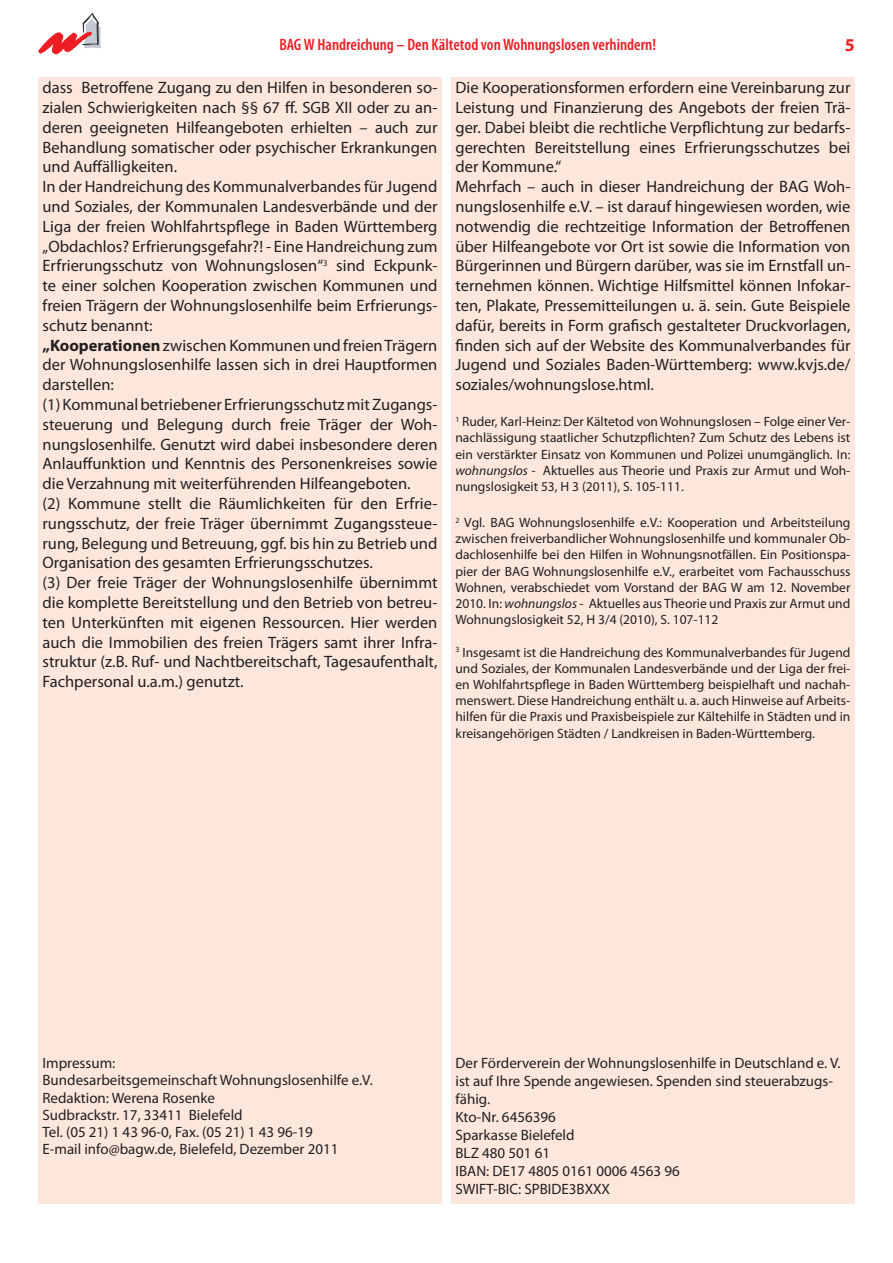
<style>
.page{position:relative;width:893px;height:1263px;background:#fff}
.page>*{position:absolute;margin:0;border:0;box-sizing:border-box;transform-origin:0 0}
.t1{font:700 18px "Myriad Pro";color:#ee1d23}
.t2{font:16.5px/19.8px "Myriad Pro";color:#231f20}
.t3{font:600 condensed 16.5px "Myriad Pro";color:#ee1d23}
.t4{font:15px/18px "Myriad Pro";color:#231f20}
.t5{font:13.5px/16.2px "Myriad Pro";color:#231f20;text-align:justify}
.s1{font-weight:700}
.s2{font-style:italic}
</style>
<div class="page">
<div style="left:38px;top:77px;width:404px;height:1126px;background:#fde7dc"></div>
<div style="left:451px;top:77px;width:404px;height:1126px;background:#fde7dc"></div>
<svg style="left:38px;top:13px;width:63px;height:41px"></svg>
<p class="t3" style="left:279px;top:35px;width:378px">BAG W Handreichung – Den Kältetod von Wohnungslosen verhindern!</p>
<p class="t1" style="left:845px;top:35px;width:11px">5</p>
<p class="t2" style="left:43px;top:78px;width:396px">dass Betroffene Zugang zu den Hilfen in besonderen so&shy;zialen Schwierigkeiten nach §§ 67 ff. SGB XII oder zu an&shy;deren geeigneten Hilfeangeboten erhielten – auch zur Behandlung somatischer oder psychischer Erkrankungen und Auffälligkeiten.<br>In der Handreichung des Kommunalverbandes für Jugend und Soziales, der Kommunalen Landesverbände und der Liga der freien Wohlfahrtspflege in Baden Württemberg „Obdachlos? Erfrierungsgefahr?! - Eine Handreichung zum Erfrierungsschutz von Wohnungslosen“<sup>3</sup> sind Eckpunk&shy;te einer solchen Kooperation zwischen Kommunen und freien Trägern der Wohnungslosenhilfe beim Erfrierungs&shy;schutz benannt:<br><span class="s1">„Kooperationen</span> zwischen Kommunen und freien Trägern der Wohnungslosenhilfe lassen sich in drei Hauptformen darstellen:<br>(1) Kommunal betriebener Erfrierungsschutz mit Zugangs&shy;steuerung und Belegung durch freie Träger der Woh&shy;nungslosenhilfe. Genutzt wird dabei insbesondere deren Anlauffunktion und Kenntnis des Personenkreises sowie die Verzahnung mit weiterführenden Hilfeangeboten.<br>(2) Kommune stellt die Räumlichkeiten für den Erfrie&shy;rungsschutz, der freie Träger übernimmt Zugangssteue&shy;rung, Belegung und Betreuung, ggf. bis hin zu Betrieb und Organisation des gesamten Erfrierungsschutzes.<br>(3) Der freie Träger der Wohnungslosenhilfe übernimmt die komplette Bereitstellung und den Betrieb von betreu&shy;ten Unterkünften mit eigenen Ressourcen. Hier werden auch die Immobilien des freien Trägers samt ihrer Infra&shy;struktur (z.B. Ruf- und Nachtbereitschaft, Tagesaufenthalt, Fachpersonal u.a.m.) genutzt.</p>
<p class="t2" style="left:455px;top:78px;width:396px">Die Kooperationsformen erfordern eine Vereinbarung zur Leistung und Finanzierung des Angebots der freien Trä&shy;ger. Dabei bleibt die rechtliche Verpflichtung zur bedarfs&shy;gerechten Bereitstellung eines Erfrierungsschutzes bei der Kommune.“<br>Mehrfach – auch in dieser Handreichung der BAG Woh&shy;nungslosenhilfe e.V. – ist darauf hingewiesen worden, wie notwendig die rechtzeitige Information der Betroffenen über Hilfeangebote vor Ort ist sowie die Information von Bürgerinnen und Bürgern darüber, was sie im Ernstfall un&shy;ternehmen können. Wichtige Hilfsmittel können Infokar&shy;ten, Plakate, Pressemitteilungen u. ä. sein. Gute Beispiele dafür, bereits in Form grafisch gestalteter Druckvorlagen, finden sich auf der Website des Kommunalverbandes für Jugend und Soziales Baden-Württemberg: www.kvjs.de/ soziales/wohnungslose.html.</p>
<p class="t5" style="left:455px;top:414px;width:396px"><sup>1</sup> Ruder, Karl-Heinz: Der Kältetod von Wohnungslosen – Folge einer Ver&shy;nachlässigung staatlicher Schutzpflichten? Zum Schutz des Lebens ist ein verstärkter Einsatz von Kommunen und Polizei unumgänglich. In: <span class="s2">wohnungslos -</span> Aktuelles aus Theorie und Praxis zur Armut und Woh&shy;nungslosigkeit 53, H 3 (2011), S. 105-111.</p>
<p class="t5" style="left:455px;top:515px;width:396px"><sup>2</sup> Vgl. BAG Wohnungslosenhilfe e.V.: Kooperation und Arbeitsteilung zwischen freiverbandlicher Wohnungslosenhilfe und kommunaler Ob&shy;dachlosenhilfe bei den Hilfen in Wohnungsnotfällen. Ein Positionspa&shy;pier der BAG Wohnungslosenhilfe e.V., erarbeitet vom Fachausschuss Wohnen, verabschiedet vom Vorstand der BAG W am 12. November 2010. In: <span class="s2">wohnungslos</span> - Aktuelles aus Theorie und Praxis zur Armut und Wohnungslosigkeit 52, H 3/4 (2010), S. 107-112</p>
<p class="t5" style="left:455px;top:644px;width:396px"><sup>3</sup> Insgesamt ist die Handreichung des Kommunalverbandes für Jugend und Soziales, der Kommunalen Landesverbände und der Liga der frei&shy;en Wohlfahrtspflege in Baden Württemberg beispielhaft und nachah&shy;menswert. Diese Handreichung enthält u. a. auch Hinweise auf Arbeits&shy;hilfen für die Praxis und Praxisbeispiele zur Kältehilfe in Städten und in kreisangehörigen Städten / Landkreisen in Baden-Württemberg.</p>
<p class="t4" style="left:43px;top:1055px;width:332px;line-height:17.2px">Impressum:<br>Bundesarbeitsgemeinschaft Wohnungslosenhilfe e.V.<br>Redaktion: Werena Rosenke<br>Sudbrackstr. 17, 33411 Bielefeld<br>Tel. (05 21) 1 43 96-0, Fax. (05 21) 1 43 96-19<br>E-mail info@bagw.de, Bielefeld, Dezember 2011</p>
<p class="t4" style="left:455px;top:1054px;width:387px">Der Förderverein der Wohnungslosenhilfe in Deutschland e. V. ist auf Ihre Spende angewiesen. Spenden sind steuerabzugs&shy;fähig.<br>Kto-Nr. 6456396<br>Sparkasse Bielefeld<br>BLZ 480 501 61<br>IBAN: DE17 4805 0161 0006 4563 96<br>SWIFT-BIC: SPBIDE3BXXX</p>
</div>
